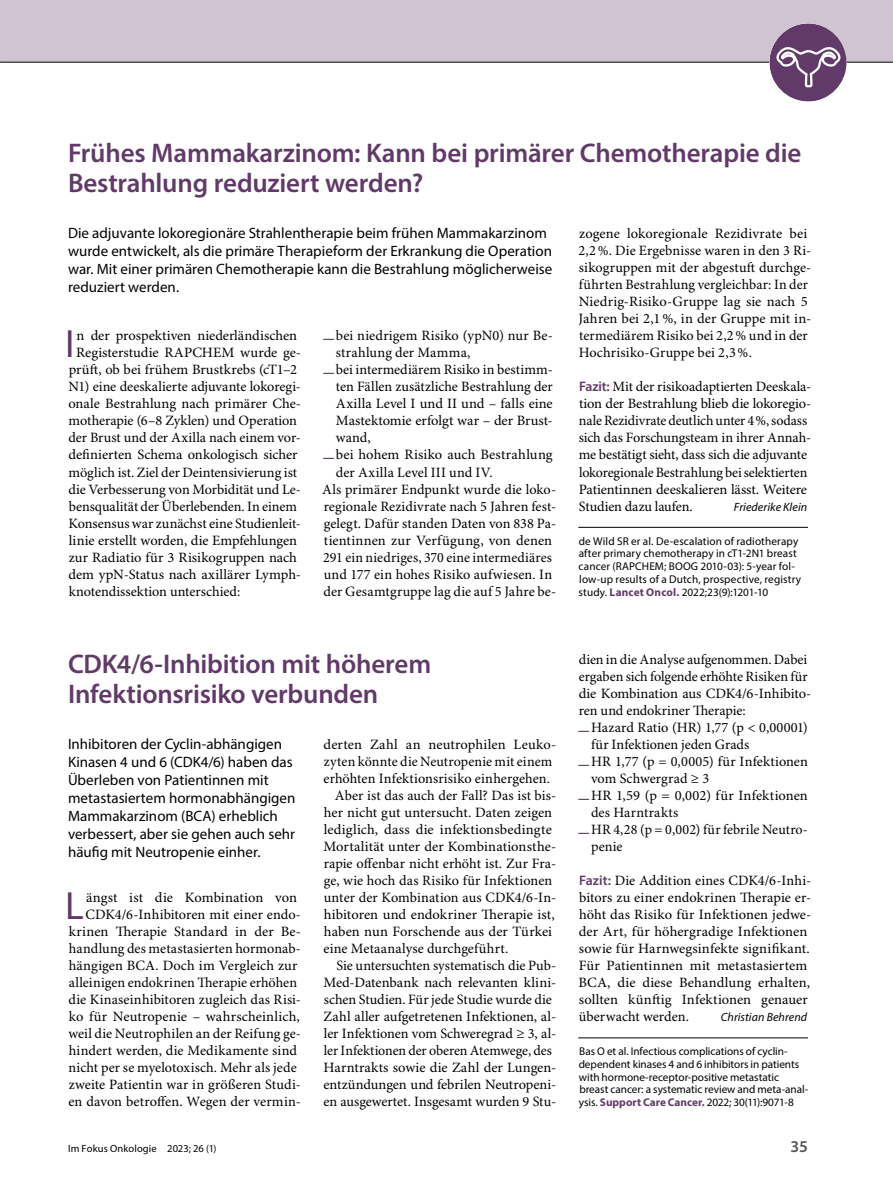
<style>
.page{position:relative;width:893px;height:1187px;background:#fff}
.page>*{position:absolute;margin:0;border:0;box-sizing:border-box;transform-origin:0 0}
.Para_Initial_2{font:39.45px "Myriad Pro";color:#623a69}
.Title_2{font:600 27px/30px "Myriad Pro";letter-spacing:-.01em;color:#623a69}
.t1{font:600 16.5px "Myriad Pro";color:#56554f}
.Trailer_2{font:15px/18px "Myriad Pro";color:#000}
.Para_Initial_2-2{font:14.25px/17px "Minion Pro";color:#000}
.Para_Indent{font:14.25px/17px "Minion Pro";color:#000}
.Para_Dateline_Sectio{font:14.25px/17px "Minion Pro";letter-spacing:-.005em;color:#000}
.Para_x{font:14.25px/17px "Minion Pro";letter-spacing:.005em;color:#000}
.Para_Dateline_Sectio-2{font:italic 12px "Myriad Pro";letter-spacing:.005em;color:#000}
.Source_x{font:11.25px/12.8px "Myriad Pro";color:#000}
.t2{font:10.5px "Myriad Pro";letter-spacing:.01em;color:#000}
.s1{font-family:"Myriad Pro";font-weight:600;font-size:13.8px;color:#623a69}
.s2{font-family:"Myriad Pro";font-weight:600;color:#623a69}
.s3{font-weight:700;color:#623a69}
</style>
<div class="page">
<div style="left:0;top:0;width:893px;height:62px;background:#d0c4d2"></div>
<hr style="left:578px;top:527px;width:230px;height:1px;background:#000">
<hr style="left:578px;top:1037px;width:230px;height:1px;background:#000">
<hr style="left:0;top:62px;width:893px;height:1px;background:#000">
<svg style="left:769px;top:23px;width:77px;height:79px"></svg>
<p class="Title_2" style="left:68px;top:137px;width:735px">Frühes Mammakarzinom: Kann bei primärer Chemotherapie die<br>Bestrahlung reduziert werden?</p>
<p class="Trailer_2" style="left:68px;top:224px;width:486px">Die adjuvante lokoregionäre Strahlentherapie beim frühen Mammakarzinom wurde entwickelt, als die primäre Therapieform der Erkrankung die Operation war. Mit einer primären Chemotherapie kann die Bestrahlung möglicherweise reduziert werden.</p>
<p class="Para_Initial_2" style="left:65px;top:320px;width:11px">I</p>
<p class="Para_Initial_2-2" style="left:77px;top:328px;width:222px">n der prospektiven niederländischen</p>
<p class="Para_x" style="left:578px;top:226px;width:234px">zogene lokoregionale Rezidivrate bei 2,2%. Die Ergebnisse waren in den 3 Ri&shy;sikogruppen mit der abgestuft durchge&shy;führten Bestrahlung vergleichbar: In der Niedrig-Risiko-Gruppe lag sie nach 5<br>Jahren bei 2,1%, in der Gruppe mit in&shy;termediärem Risiko bei 2,2% und in der Hochrisiko-Gruppe bei 2,3%.</p>
<p class="Para_Dateline_Sectio" style="left:579px;top:379px;width:234px"><span class="s1">Fazit:</span> Mit der risikoadaptierten Deeskala&shy;tion der Bestrahlung blieb die lokoregio&shy;nale Rezidivrate deutlich unter 4%, sodass sich das Forschungsteam in ihrer Annah&shy;me bestätigt sieht, dass sich die adjuvante lokoregionale Bestrahlung bei selektierten Patientinnen deeskalieren lässt. Weitere Studien dazu laufen.</p>
<p class="Para_Initial_2-2" style="left:336px;top:328px;width:218px;text-indent:-13px"><span class="s2">—</span>bei niedrigem Risiko (ypN0) nur Be&shy;strahlung der Mamma,</p>
<p class="Para_Initial_2-2" style="left:336px;top:362px;width:218px;text-align:justify;text-indent:-13px"><span class="s2">—</span>bei intermediärem Risiko in bestimm&shy;ten Fällen zusätzliche Bestrahlung der Axilla Level I und II und – falls eine Mastektomie erfolgt war – der Brust&shy;wand,</p>
<p class="Para_Initial_2-2" style="left:336px;top:447px;width:218px;text-indent:-13px"><span class="s2">—</span>bei hohem Risiko auch Bestrahlung der Axilla Level III und IV.</p>
<p class="Para_x" style="left:322px;top:481px;width:236px">Als primärer Endpunkt wurde die loko&shy;regionale Rezidivrate nach 5 Jahren fest&shy;gelegt. Dafür standen Daten von 838 Pa&shy;tientinnen zur Verfügung, von denen 291 ein niedriges, 370 eine intermediäres und 177 ein hohes Risiko aufwiesen. In der Gesamtgruppe lag die auf 5 Jahre be-</p>
<p class="Para_Initial_2-2" style="left:76px;top:345px;width:226px">Registerstudie RAPCHEM wurde ge-</p>
<p class="Para_Initial_2-2" style="left:69px;top:362px;width:230px">prüft, ob bei frühem Brustkrebs (cT1–2</p>
<p class="Para_Initial_2-2" style="left:69px;top:379px;width:234px">N1) eine deeskalierte adjuvante lokoregi-</p>
<p class="Para_Initial_2-2" style="left:68px;top:396px;width:234px">onale Bestrahlung nach primärer Che-</p>
<p class="Para_Initial_2-2" style="left:69px;top:413px;width:230px">motherapie (6–8 Zyklen) und Operation</p>
<p class="Para_Initial_2-2" style="left:68px;top:430px;width:234px">der Brust und der Axilla nach einem vor-</p>
<p class="Para_Initial_2-2" style="left:68px;top:447px;width:231px">definierten Schema onkologisch sicher</p>
<p class="Para_Initial_2-2" style="left:69px;top:464px;width:230px">möglich ist. Ziel der Deintensivierung ist</p>
<p class="Para_Initial_2-2" style="left:68px;top:481px;width:234px">die Verbesserung von Morbidität und Le-</p>
<p class="Para_Initial_2-2" style="left:69px;top:498px;width:230px">bensqualität der Überlebenden. In einem</p>
<p class="Para_Initial_2-2" style="left:68px;top:515px;width:234px">Konsensus war zunächst eine Studienleit-</p>
<p class="Para_Initial_2-2" style="left:69px;top:532px;width:230px">linie erstellt worden, die Empfehlungen</p>
<p class="Para_Initial_2-2" style="left:69px;top:549px;width:230px">zur Radiatio für 3 Risikogruppen nach</p>
<p class="Para_Initial_2-2" style="left:68px;top:566px;width:234px">dem ypN-Status nach axillärer Lymph-</p>
<p class="Para_Initial_2-2" style="left:69px;top:583px;width:173px">knotendissektion unterschied:</p>
<p class="Para_Dateline_Sectio-2" style="left:734px;top:499px;width:75px">Friederike Klein</p>
<p class="Source_x" style="left:579px;top:534px;width:224px">de Wild SR er al. De-escalation of radiotherapy after primary chemotherapy in cT1-2N1 breast cancer (RAPCHEM; BOOG 2010-03): 5-year fol&shy;low-up results of a Dutch, prospective, registry study. <span class="s3">Lancet Oncol.</span> 2022;23(9):1201-10</p>
<p class="Title_2" style="left:68px;top:647px;width:365px">CDK4/6-Inhibition mit höherem<br>Infektionsrisiko verbunden</p>
<p class="Trailer_2" style="left:68px;top:734px;width:229px">Inhibitoren der Cyclin-abhängigen Kinasen 4 und 6 (CDK4/6) haben das Überleben von Patientinnen mit metastasiertem hormonabhängigen Mammakarzinom (BCA) erheblich verbessert, aber sie gehen auch sehr häufig mit Neutropenie einher.</p>
<p class="Para_Initial_2" style="left:65px;top:881px;width:20px">L</p>
<p class="Para_Initial_2-2" style="left:324px;top:736px;width:234px">derten Zahl an neutrophilen Leuko&shy;zyten könnte die Neutropenie mit einem erhöhten Infektionsrisiko einhergehen.</p>
<p class="Para_Indent" style="left:323px;top:787px;width:234px;text-indent:11px">Aber ist das auch der Fall? Das ist bis&shy;her nicht gut untersucht. Daten zeigen lediglich, dass die infektionsbedingte Mortalität unter der Kombinationsthe&shy;rapie offenbar nicht erhöht ist. Zur Fra&shy;ge, wie hoch das Risiko für Infektionen unter der Kombination aus CDK4/6-In&shy;hibitoren und endokriner Therapie ist, haben nun Forschende aus der Türkei eine Metaanalyse durchgeführt.</p>
<p class="Para_Indent" style="left:323px;top:957px;width:234px;text-indent:13px">Sie untersuchten systematisch die Pub-Med-Datenbank nach relevanten klini&shy;schen Studien. Für jede Studie wurde die Zahl aller aufgetretenen Infektionen, al&shy;ler Infektionen vom Schweregrad ≥ 3, al&shy;ler Infektionen der oberen Atemwege, des Harntrakts sowie die Zahl der Lungen&shy;entzündungen und febrilen Neutropeni&shy;en ausgewertet. Insgesamt wurden 9 Stu-</p>
<p class="Para_Initial_2-2" style="left:68px;top:889px;width:234px;text-align:right">ängst ist die Kombination von CDK4/6-Inhibitoren mit einer endo&shy;krinen Therapie Standard in der Be&shy;handlung des metastasierten hormonab&shy;hängigen BCA. Doch im Vergleich zur alleinigen endokrinen Therapie erhöhen die Kinaseinhibitoren zugleich das Risi&shy;ko für Neutropenie – wahrscheinlich, weil die Neutrophilen an der Reifung ge&shy;hindert werden, die Medikamente sind nicht per se myelotoxisch. Mehr als jede zweite Patientin war in größeren Studi&shy;en davon betroffen. Wegen der vermin-</p>
<p class="Para_Indent" style="left:579px;top:651px;width:234px">dien in die Analyse aufgenommen. Dabei ergaben sich folgende erhöhte Risiken für die Kombination aus CDK4/6-Inhibito&shy;ren und endokriner Therapie:</p>
<p class="Para_Initial_2-2" style="left:591px;top:719px;width:218px;text-indent:-13px"><span class="s2">—</span>Hazard Ratio (HR) 1,77 (p &lt; 0,00001) für Infektionen jeden Grads</p>
<p class="Para_Initial_2-2" style="left:591px;top:753px;width:218px;text-indent:-13px"><span class="s2">—</span>HR 1,77 (p = 0,0005) für Infektionen vom Schwergrad ≥ 3</p>
<p class="Para_Initial_2-2" style="left:591px;top:787px;width:218px;text-indent:-13px"><span class="s2">—</span>HR 1,59 (p = 0,002) für Infektionen des Harntrakts</p>
<p class="Para_Initial_2-2" style="left:591px;top:821px;width:218px;text-indent:-13px"><span class="s2">—</span>HR 4,28 (p = 0,002) für febrile Neutro&shy;penie</p>
<p class="Para_Dateline_Sectio" style="left:579px;top:872px;width:234px"><span class="s1">Fazit:</span> Die Addition eines CDK4/6-Inhi&shy;bitors zu einer endokrinen Therapie er&shy;höht das Risiko für Infektionen jedwe&shy;der Art, für höhergradige Infektionen sowie für Harnwegsinfekte signifikant.<br>Für Patientinnen mit metastasiertem BCA, die diese Behandlung erhalten, sollten künftig Infektionen genauer überwacht werden.</p>
<p class="Para_Dateline_Sectio-2" style="left:721px;top:1009px;width:88px">Christian Behrend</p>
<p class="Source_x" style="left:579px;top:1044px;width:231px">Bas O et al. Infectious complications of cyclin‑ dependent kinases 4 and 6 inhibitors in patients with hormone‑receptor‑positive metastatic breast cancer: a systematic review and meta‑anal&shy;ysis. <span class="s3">Support Care Cancer.</span> 2022; 30(11):9071-8</p>
<p class="t2" style="left:68px;top:1141px;width:150px">Im Fokus Onkologie 2023; 26 (1)</p>
<p class="t1" style="left:791px;top:1135px;width:19px">35</p>
</div>
